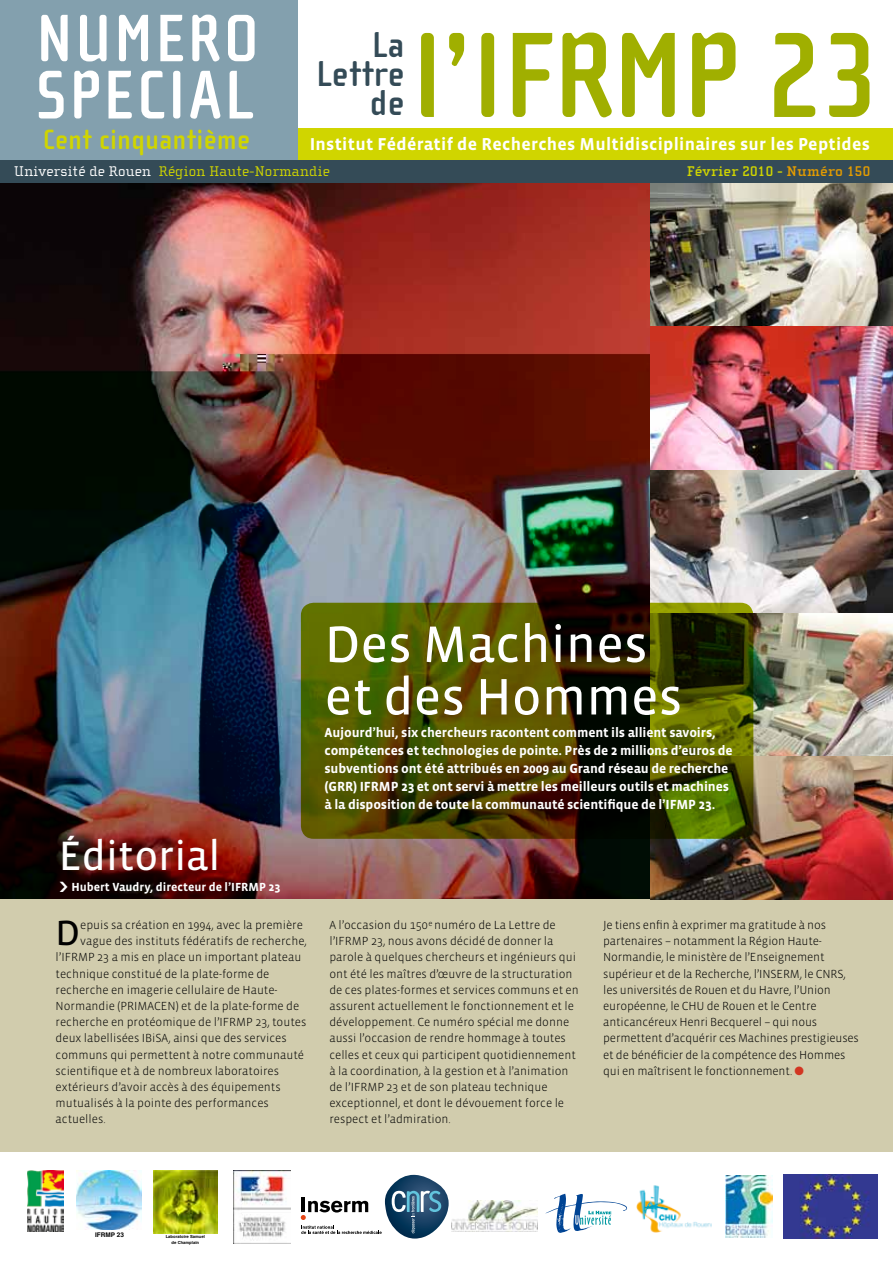
<style>
.page{position:relative;width:893px;height:1263px;background:#fff}
.page>*{position:absolute;margin:0;border:0;box-sizing:border-box;transform-origin:0 0}
.t1{font:700 124.2px "Cholla Sans";letter-spacing:-.01em;color:#a0af00}
.t2{font:700 70.65px "Cholla Sans";letter-spacing:.03em;color:#fff}
.t3{font:700 68.7px "Cholla Sans";letter-spacing:.03em;color:#fff}
.t4{font:52.5px/52.5px "Vista Sans Reg";color:#fff}
.t5{font:42px "Vista Sans Reg";color:#fff}
.t6{font:700 36.9px/29px "Cholla Sans";letter-spacing:.02em;color:#344b57;text-align:right}
.t7{font:36px "Vista Sans Reg";color:#000}
.t8{font:700 28.65px "Cholla Sans";letter-spacing:.02em;color:#d0d500}
.t9{font:700 17.7px "Vista Sans";letter-spacing:.015em;color:#fff}
.t10{font:14.4px "Cholla Slab";letter-spacing:.02em;color:#d0d500}
.t11{font:700 14.4px "Cholla Slab";letter-spacing:.02em;color:#d0d500}
.t12{font:700 13.5px/18px "Vista Sans";letter-spacing:-.01em;color:#fff}
.t13{font:300 12px/16.2px "Vista Sans";color:#000}
.t14{font:700 12px "Vista Sans";color:#fff}
.t15{font:700 6.45px "Helvetica";letter-spacing:.005em;color:#000}
.t16{font:700 4.2px/5.6px "Helvetica";letter-spacing:.005em;color:#000;text-align:center}
.s1{color:#fff}
.s2{color:#e49c00}
.s3{font-size:22.5px}
.s4{color:#d23622}
</style>
<div class="page">
<img style="left:0;top:183px;width:651px;height:716px">
<div style="left:0;top:899px;width:893px;height:252px;background:#d1ccad"></div>
<img style="left:651px;top:183px;width:242px;height:143px">
<img style="left:753px;top:613px;width:140px;height:143px">
<img style="left:651px;top:469px;width:242px;height:144px">
<img style="left:651px;top:756px;width:242px;height:143px">
<img style="left:651px;top:326px;width:242px;height:143px">
<div style="left:0;top:128px;width:893px;height:32px;background:#d0d500"></div>
<div style="left:0;top:0;width:298px;height:160px;background:#83a0ae"></div>
<div style="left:0;top:160px;width:893px;height:23px;background:#344b57"></div>
<svg style="left:301px;top:603px;width:452px;height:236px;background:#434300"></svg>
<img style="left:726px;top:1175px;width:47px;height:63px">
<img style="left:636px;top:1185px;width:76px;height:48px">
<img style="left:28px;top:1171px;width:35px;height:60px">
<img style="left:451px;top:1201px;width:86px;height:30px">
<img style="left:76px;top:1171px;width:65px;height:59px">
<img style="left:154px;top:1171px;width:64px;height:62px">
<svg style="left:301px;top:1175px;width:148px;height:63px"></svg>
<svg style="left:545px;top:1194px;width:82px;height:39px"></svg>
<img style="left:783px;top:1174px;width:95px;height:65px">
<img style="left:234px;top:1171px;width:56px;height:72px">
<h3 class="t3" style="left:36px;top:1px;width:225px">NUMERO</h3>
<h2 class="t2" style="left:36px;top:56px;width:218px">SPECIAL</h2>
<h3 class="t8" style="left:43px;top:124px;width:209px">Cent cinquantième</h3>
<h3 class="t9" style="left:310px;top:135px;width:562px">Institut Fédératif de Recherches Multidisciplinaires sur les Peptides</h3>
<h3 class="t6" style="left:316px;top:31px;width:89px">La<br>Lettre de</h3>
<h1 class="t1" style="left:412px;top:8px;width:470px">l’IFRMP 23</h1>
<p class="t10" style="left:14px;top:163px;width:317px"><span class="s1">Université de Rouen</span> Région Haute-Normandie</p>
<p class="t11" style="left:687px;top:163px;width:185px">Février 2010 - <span class="s2">Numéro 150</span></p>
<h3 class="t5" style="left:59px;top:834px;width:163px">Éditorial</h3>
<p class="t14" style="left:59px;top:880px;width:223px"><span class="s3">&gt;</span> Hubert Vaudry, directeur de l’IFRMP 23</p>
<h3 class="t7" style="left:56px;top:915px;width:26px">D</h3>
<p class="t13" style="left:80px;top:917px;width:224px">epuis sa création en 1994, avec la première</p>
<p class="t13" style="left:80px;top:933px;width:228px">vague des instituts fédératifs de recherche,</p>
<p class="t13" style="left:56px;top:949px;width:247px">l’IFRMP 23 a mis en place un important plateau</p>
<p class="t13" style="left:56px;top:966px;width:215px">technique constitué de la plate-forme de</p>
<p class="t13" style="left:56px;top:982px;width:223px">recherche en imagerie cellulaire de Haute-</p>
<p class="t13" style="left:56px;top:998px;width:245px">Normandie (PRIMACEN) et de la plate-forme de</p>
<p class="t13" style="left:56px;top:1014px;width:252px">recherche en protéomique de l’IFRMP 23, toutes</p>
<p class="t13" style="left:56px;top:1030px;width:233px">deux labellisées IBiSA, ainsi que des services</p>
<p class="t13" style="left:56px;top:1047px;width:250px">communs qui permettent à notre communauté</p>
<p class="t13" style="left:56px;top:1063px;width:225px">scientifique et à de nombreux laboratoires</p>
<p class="t13" style="left:56px;top:1079px;width:227px">extérieurs d’avoir accès à des équipements</p>
<p class="t13" style="left:56px;top:1095px;width:215px">mutualisés à la pointe des performances</p>
<p class="t13" style="left:56px;top:1111px;width:52px">actuelles.</p>
<h3 class="t4" style="left:325px;top:619px;width:359px">Des Machines et des Hommes</h3>
<p class="t12" style="left:325px;top:724px;width:410px">Aujourd’hui, six chercheurs racontent comment ils allient savoirs, compétences et technologies de pointe. Près de 2 millions d’euros de subventions ont été attribués en 2009 au Grand réseau de recherche (GRR) IFRMP 23 et ont servi à mettre les meilleurs outils et machines à la disposition de toute la communauté scientifique de l’IFMP 23.</p>
<p class="t13" style="left:329px;top:917px;width:251px">A l’occasion du 150<sup>e</sup> numéro de La Lettre de l’IFRMP 23, nous avons décidé de donner la parole à quelques chercheurs et ingénieurs qui ont été les maîtres d’œuvre de la structuration de ces plates-formes et services communs et en assurent actuellement le fonctionnement et le développement. Ce numéro spécial me donne aussi l’occasion de rendre hommage à toutes celles et ceux qui participent quotidiennement à la coordination, à la gestion et à l’animation de l’IFRMP 23 et de son plateau technique exceptionnel, et dont le dévouement force le respect et l’admiration.</p>
<p class="t13" style="left:603px;top:917px;width:257px">Je tiens enfin à exprimer ma gratitude à nos partenaires – notamment la Région Haute-Normandie, le ministère de l’Enseignement supérieur et de la Recherche, l’INSERM, le CNRS, les universités de Rouen et du Havre, l’Union européenne, le CHU de Rouen et le Centre anticancéreux Henri Becquerel – qui nous permettent d’acquérir ces Machines prestigieuses et de bénéficier de la compétence des Hommes qui en maîtrisent le fonctionnement. <span class="s4">●</span></p>
<p class="t15" style="left:95px;top:1229px;width:30px">IFRMP 23</p>
<p class="t16" style="left:166px;top:1233px;width:41px">Laboratoire Samuel de Champlain</p>
</div>
